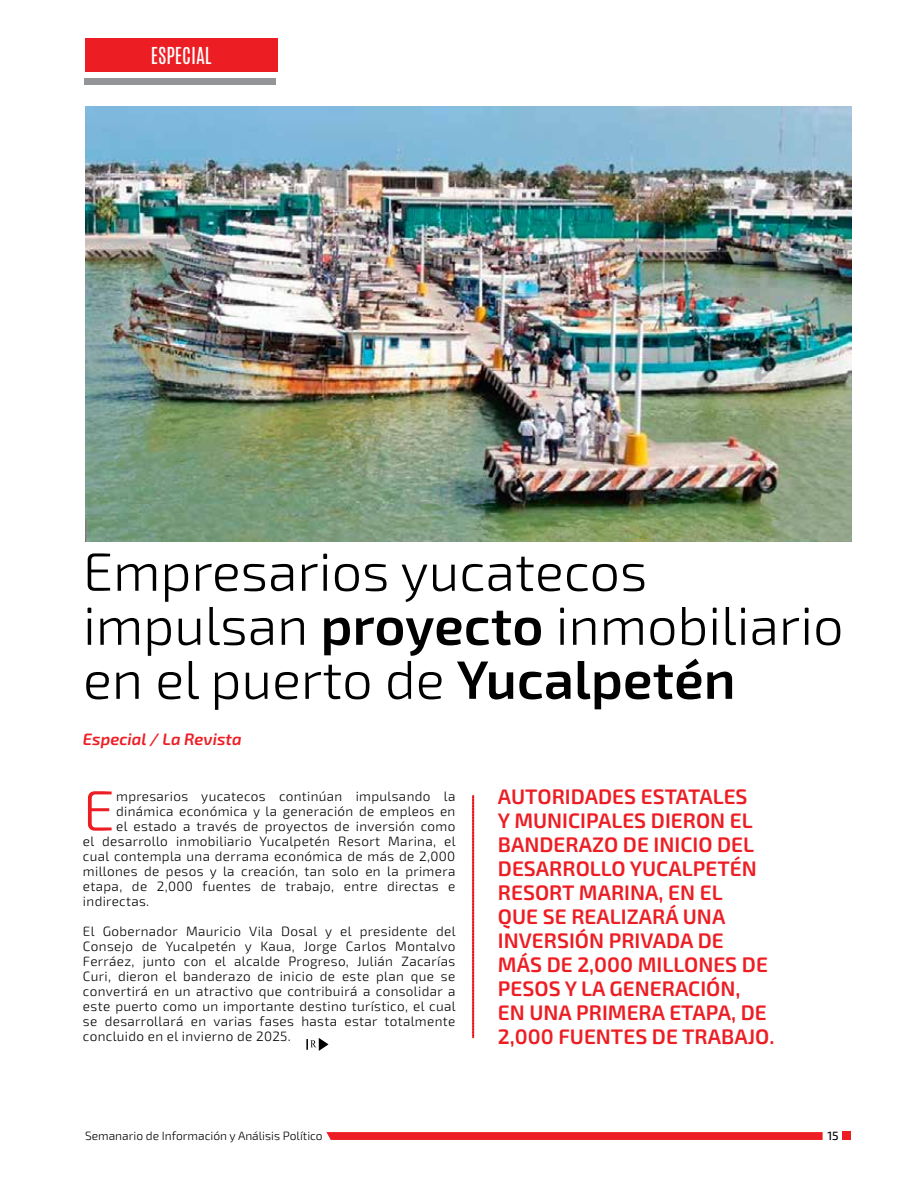
<style>
.page{position:relative;width:915px;height:1191px;background:#fff}
.page>*{position:absolute;margin:0;border:0;box-sizing:border-box;transform-origin:0 0}
.t1{font:300 57px "Exo 2";color:#ed1d24}
.t2{font:300 54px/54px "Exo 2";color:#000}
.t3{font:600 21px/24px "Exo 2";color:#ed1d24}
.t4{font:19.5px "Antonio";color:#fff}
.t5{font:italic 600 16.5px "Exo 2";color:#ed1d24}
.t6{font:300 13.5px/15px "Exo 2";letter-spacing:.025em;color:#000;text-align:justify}
.t7{font:300 12px "Exo 2";color:#000}
.t8{font:500 12px "Exo 2";color:#000}
.s1{font-weight:600}
</style>
<div class="page">
<div style="left:842px;top:1131px;width:8px;height:9px;background:#ed1d24"></div>
<svg style="left:326px;top:1132px;width:496px;height:8px;background:#ed2128"></svg>
<div style="left:85px;top:38px;width:192px;height:34px;background:#ed1d24"></div>
<div style="left:84px;top:78px;width:192px;height:6px;background:#939598"></div>
<svg style="left:472px;top:795px;width:2px;height:243px"></svg>
<svg style="left:306px;top:1038px;width:22px;height:13px"></svg>
<img style="left:85px;top:106px;width:765px;height:435px">
<h3 class="t4" style="left:152px;top:41px;width:57px">OPINIÓN</h3>
<h3 class="t4" style="left:151px;top:41px;width:62px">ESPECIAL</h3>
<h2 class="t2" style="left:83px;top:546px;width:761px">Empresarios yucatecos impulsan <span class="s1">proyecto</span> inmobiliario en el puerto de <span class="s1">Yucalpetén</span></h2>
<p class="t5" style="left:83px;top:729px;width:160px">Especial / La Revista</p>
<h1 class="t1" style="left:83px;top:777px;width:33px">E</h1>
<p class="t6" style="left:116px;top:788px;width:340px">mpresarios yucatecos continúan impulsando la</p>
<p class="t6" style="left:116px;top:803px;width:340px">dinámica económica y la generación de empleos en</p>
<p class="t6" style="left:116px;top:818px;width:340px">el estado a través de proyectos de inversión como</p>
<p class="t6" style="left:83px;top:833px;width:374px">el desarrollo inmobiliario Yucalpetén Resort Marina, el</p>
<p class="t6" style="left:83px;top:848px;width:374px">cual contempla una derrama económica de más de 2,000</p>
<p class="t6" style="left:83px;top:863px;width:374px">millones de pesos y la creación, tan solo en la primera</p>
<p class="t6" style="left:83px;top:878px;width:374px">etapa, de 2,000 fuentes de trabajo, entre directas e</p>
<p class="t6" style="left:83px;top:893px;width:68px">indirectas.</p>
<p class="t6" style="left:83px;top:923px;width:374px">El Gobernador Mauricio Vila Dosal y el presidente del Consejo de Yucalpetén y Kaua, Jorge Carlos Montalvo Ferráez, junto con el alcalde Progreso, Julián Zacarías Curi, dieron el banderazo de inicio de este plan que se convertirá en un atractivo que contribuirá a consolidar a este puerto como un importante destino turístico, el cual se desarrollará en varias fases hasta estar totalmente concluido en el invierno de 2025.</p>
<p class="t3" style="left:497px;top:785px;width:278px">AUTORIDADES ESTATALES<br>Y MUNICIPALES DIERON EL<br>BANDERAZO DE INICIO DEL<br>DESARROLLO YUCALPETÉN<br>RESORT MARINA, EN EL<br>QUE SE REALIZARÁ UNA<br>INVERSIÓN PRIVADA DE<br>MÁS DE 2,000 MILLONES DE<br>PESOS Y LA GENERACIÓN,<br>EN UNA PRIMERA ETAPA, DE<br>2,000 FUENTES DE TRABAJO.</p>
<p class="t7" style="left:85px;top:1128px;width:239px">Semanario de Información y Análisis Político</p>
<p class="t8" style="left:827px;top:1128px;width:13px">15</p>
</div>
